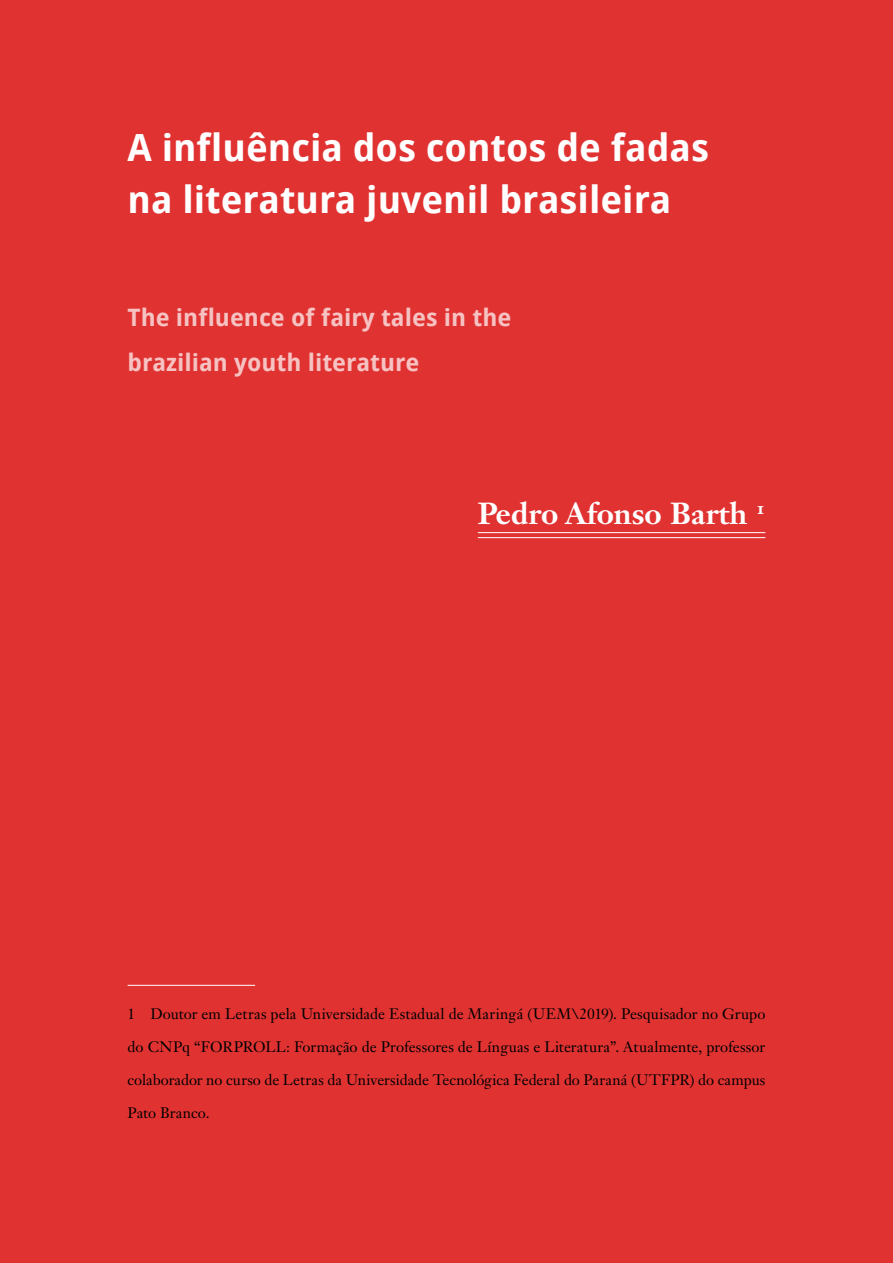
<style>
.page{position:relative;width:893px;height:1263px;background:#e13232}
.page>*{position:absolute;margin:0;border:0;box-sizing:border-box;transform-origin:0 0}
.t1{font:700 37.5px/52.5px "Droid Sans";color:#fff}
.t2{font:30px "Janson Text Bold Os F";color:#fff}
.t3{font:700 24px/45px "Droid Sans";color:#f6c2c2}
.t4{font:15px/33px "Janson Text";letter-spacing:.005em;color:#000}
</style>
<div class="page">
<hr style="left:478px;top:532px;width:287px;height:1px;background:#fff">
<hr style="left:478px;top:537px;width:287px;height:1px;background:#fff">
<hr style="left:128px;top:985px;width:127px;height:1px;background:#fff">
<h1 class="t1" style="left:128px;top:120px;width:583px">A influência dos contos de fadas na literatura juvenil brasileira</h1>
<h3 class="t3" style="left:128px;top:294px;width:385px">The influence of fairy tales in the brazilian youth literature</h3>
<h2 class="t2" style="left:478px;top:494px;width:289px">Pedro Afonso Barth <sup>1</sup></h2>
<p class="t4" style="left:128px;top:997px;width:639px">1 Doutor em Letras pela Universidade Estadual de Maringá (UEM\2019). Pesquisador no Grupo</p>
<p class="t4" style="left:128px;top:1030px;width:639px">do CNPq “FORPROLL: Formação de Professores de Línguas e Literatura”. Atualmente, professor colaborador no curso de Letras da Universidade Tecnológica Federal do Paraná (UTFPR) do campus</p>
<p class="t4" style="left:128px;top:1096px;width:84px">Pato Branco.</p>
</div>
